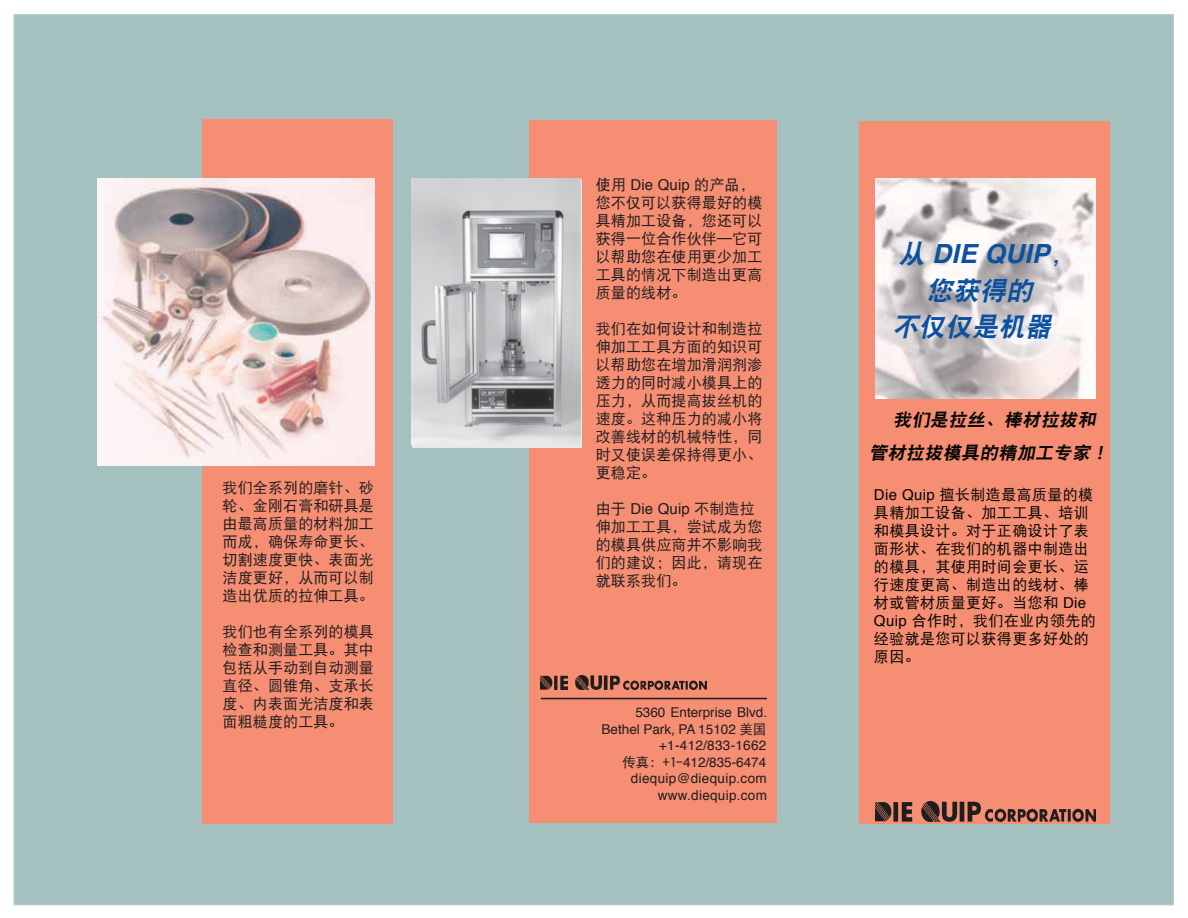
<style>
.page{position:relative;width:1188px;height:918px;background:#fff}
.page>*{position:absolute;margin:0;border:0;box-sizing:border-box;transform-origin:0 0}
.t1{font:italic 26.4px/36.8px "DF Hei W9";color:#0c51a1;text-align:center}
.t2{font:italic 700 26.4px "Helvetica";color:#0c51a1}
.t3{font:italic 17.7px/32.8px "DF Hei W9";color:#040503}
.t4{font:15px/18px "DF Hei W5";letter-spacing:.01em;color:#201d1e;text-align:justify}
.t5{font:15px/18px "DF Hei W5";letter-spacing:.025em;color:#040503}
.t6{font:15px "Helvetica";letter-spacing:.01em;color:#201d1e}
.t7{font:13.5px/16.5px "Helvetica";color:#201d1e;text-align:right}
.s1{font-family:"DF Hei W5"}
.s2{font-family:"DFP Hei W9";font-weight:400}
.s3{font-family:"DF Hei W5";font-weight:400}
.s4{font-family:"Helvetica"}
</style>
<div class="page">
<div style="left:14px;top:15px;width:1159px;height:890px;background:#a4c1bf"></div>
<div style="left:859px;top:121px;width:251px;height:702px;background:#f58e73"></div>
<div style="left:202px;top:119px;width:190px;height:705px;background:#f58e73"></div>
<div style="left:529px;top:121px;width:248px;height:702px;background:#f58e73"></div>
<img style="left:875px;top:801px;width:220px;height:21px">
<img style="left:541px;top:676px;width:165px;height:13px">
<img style="left:411px;top:179px;width:169px;height:266px">
<img style="left:97px;top:179px;width:278px;height:287px">
<img style="left:875px;top:179px;width:221px;height:219px">
<hr style="left:541px;top:698px;width:226px;height:1px;background:#201d1e">
<p class="t4" style="left:223px;top:478px;width:153px">我们全系列的磨针、砂轮、金刚石膏和研具是由最高质量的材料加工而成，确保寿命更长、切割速度更快、表面光洁度更好，从而可以制造出优质的拉伸工具。</p>
<p class="t4" style="left:223px;top:622px;width:153px">我们也有全系列的模具检查和测量工具。其中包括从手动到自动测量直径、圆锥角、支承长度、内表面光洁度和表面粗糙度的工具。</p>
<p class="t6" style="left:596px;top:175px;width:160px"><span class="s1">使用</span> Die Quip <span class="s1">的产品，</span></p>
<p class="t4" style="left:596px;top:194px;width:168px">您不仅可以获得最好的模具精加工设备，您还可以获得一位合作伙伴—它可以帮助您在使用更少加工工具的情况下制造出更高质量的线材。</p>
<p class="t4" style="left:596px;top:320px;width:168px">我们在如何设计和制造拉伸加工工具方面的知识可以帮助您在增加滑润剂渗透力的同时减小模具上的压力，从而提高拔丝机的速度。这种压力的减小将改善线材的机械特性，同时又使误差保持得更小、更稳定。</p>
<p class="t6" style="left:596px;top:499px;width:160px"><span class="s1">由于</span> Die Quip <span class="s1">不制造拉</span></p>
<p class="t4" style="left:596px;top:518px;width:168px">伸加工工具，尝试成为您的模具供应商并不影响我们的建议；因此，请现在就联系我们。</p>
<p class="t7" style="left:602px;top:705px;width:167px">5360 Enterprise Blvd.<br>Bethel Park, PA 15102 <span class="s1">美国</span>+1-412/833-1662<br><span class="s1">传真：+1-</span>412/835-6474 diequip@diequip.com www.diequip.com</p>
<h1 class="t2" style="left:898px;top:236px;width:185px"><span class="s2">从</span> DIE QUIP<span class="s3">，</span></h1>
<h1 class="t1" style="left:892px;top:272px;width:166px">您获得的<br>不仅仅是机器</h1>
<p class="t3" style="left:869px;top:403px;width:244px;text-indent:24px">我们是拉丝、棒材拉拔和管材拉拔模具的精加工专家！</p>
<p class="t5" style="left:874px;top:485px;width:223px"><span class="s4">Die Quip</span> 擅长制造最高质量的模具精加工设备、加工工具、培训和模具设计。对于正确设计了表面形状、在我们的机器中制造出的模具，其使用时间会更长、运行速度更高、制造出的线材、棒材或管材质量更好。当您和 <span class="s4">Die<br>Quip</span> 合作时，我们在业内领先的经验就是您可以获得更多好处的原因。</p>
</div>
